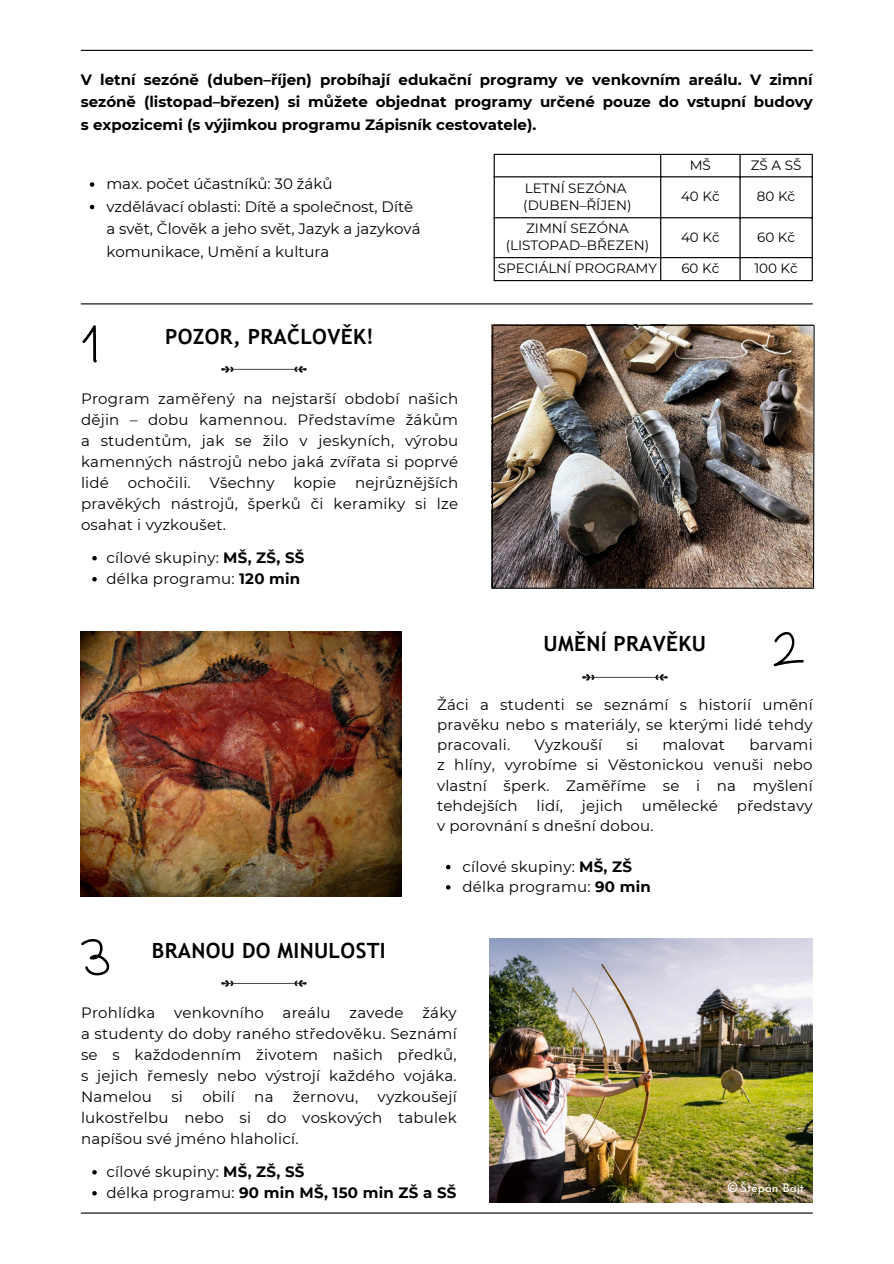
<style>
.page{position:relative;width:894px;height:1264px;background:#fff}
.page>*{position:absolute;margin:0;border:0;box-sizing:border-box;transform-origin:0 0}
.t1{font:700 21px "Trebuchet MS";letter-spacing:.015em;color:#000}
.t2{font:15px/21px "Montserrat";letter-spacing:.015em;color:#000;text-align:justify}
.t3{font:700 15px/22.5px "Montserrat";color:#000;text-align:justify}
.t4{font:13.5px "Montserrat";color:#000}
.t5{font:12px "Josefin Sans";color:#fff}
.s1{font-weight:700}
.s2{font-weight:400}
</style>
<div class="page">
<hr style="left:81px;top:50px;width:731px;height:1px;background:#000">
<hr style="left:81px;top:1212px;width:731px;height:1px;background:#000">
<hr style="left:81px;top:303px;width:731px;height:1px;background:#000">
<img style="left:81px;top:631px;width:320px;height:265px">
<svg style="left:446px;top:864px;width:4px;height:5px"></svg>
<svg style="left:446px;top:885px;width:4px;height:4px"></svg>
<svg style="left:582px;top:674px;width:85px;height:6px"></svg>
<svg style="left:773px;top:632px;width:31px;height:34px"></svg>
<svg style="left:92px;top:1170px;width:5px;height:4px"></svg>
<svg style="left:92px;top:1191px;width:5px;height:4px"></svg>
<svg style="left:221px;top:980px;width:85px;height:6px"></svg>
<svg style="left:81px;top:939px;width:29px;height:37px"></svg>
<hr style="left:493px;top:155px;width:1px;height:125px;background:#000">
<hr style="left:660px;top:155px;width:1px;height:125px;background:#000">
<hr style="left:739px;top:155px;width:1px;height:125px;background:#000">
<hr style="left:811px;top:155px;width:1px;height:125px;background:#000">
<hr style="left:493px;top:154px;width:319px;height:1px;background:#000">
<hr style="left:493px;top:176px;width:319px;height:1px;background:#000">
<hr style="left:493px;top:217px;width:319px;height:1px;background:#000">
<hr style="left:493px;top:257px;width:319px;height:1px;background:#000">
<hr style="left:493px;top:280px;width:319px;height:1px;background:#000">
<img style="left:489px;top:938px;width:323px;height:264px">
<svg style="left:727px;top:1182px;width:10px;height:9px"></svg>
<svg style="left:92px;top:556px;width:5px;height:4px"></svg>
<svg style="left:92px;top:577px;width:5px;height:4px"></svg>
<svg style="left:221px;top:366px;width:85px;height:7px"></svg>
<svg style="left:82px;top:325px;width:15px;height:38px"></svg>
<img style="left:493px;top:326px;width:319px;height:261px">
<hr style="left:492px;top:325px;width:321px;height:1px;background:#000">
<hr style="left:491px;top:587px;width:322px;height:2px;background:#000">
<svg style="left:812px;top:324px;width:3px;height:265px"></svg>
<svg style="left:491px;top:325px;width:2px;height:264px"></svg>
<svg style="left:90px;top:182px;width:4px;height:5px"></svg>
<svg style="left:90px;top:205px;width:4px;height:4px"></svg>
<p class="t3" style="left:81px;top:68px;width:733px">V letní sezóně (duben–říjen) probíhají edukační programy ve venkovním areálu. V zimní sezóně (listopad–březen) si můžete objednat programy určené pouze do vstupní budovy s expozicemi (s výjimkou programu Zápisník cestovatele).</p>
<p class="t2" style="left:106px;top:173px;width:228px">max. počet účastníků: 30 žáků</p>
<p class="t2" style="left:106px;top:195px;width:315px;line-height:22.5px;text-align:left">vzdělávací oblasti: Dítě a společnost, Dítě a svět, Člověk a jeho svět, Jazyk a jazyková komunikace, Umění a kultura</p>
<p class="t1" style="left:165px;top:324px;width:210px">POZOR, PRAČLOVĚK!</p>
<p class="t2" style="left:81px;top:388px;width:378px">Program zaměřený na nejstarší období našich dějin – dobu kamennou. Představíme žákům a studentům, jak se žilo v jeskyních, výrobu kamenných nástrojů nebo jaká zvířata si poprvé lidé</p>
<p class="t2" style="left:81px;top:472px;width:378px;text-indent:274px">nejrůznějších pravěkých nástrojů, šperků či keramiky si lze osahat i vyzkoušet.</p>
<p class="t2" style="left:106px;top:547px;width:199px">cílové skupiny: <span class="s1">MŠ, ZŠ, SŠ</span></p>
<p class="t2" style="left:106px;top:568px;width:195px">délka programu: <span class="s1">120 min</span></p>
<p class="t2" style="left:128px;top:472px;width:64px">ochočili.</p>
<p class="t2" style="left:209px;top:472px;width:67px">Všechny</p>
<p class="t2" style="left:293px;top:472px;width:44px">kopie</p>
<p class="t4" style="left:524px;top:180px;width:103px">LETNÍ SEZÓNA</p>
<p class="t4" style="left:523px;top:197px;width:110px">(DUBEN–ŘÍJEN)</p>
<p class="t4" style="left:526px;top:220px;width:104px">ZIMNÍ SEZÓNA</p>
<p class="t4" style="left:505px;top:237px;width:145px">(LISTOPAD–BŘEZEN)</p>
<p class="t4" style="left:689px;top:156px;width:23px">MŠ</p>
<p class="t4" style="left:750px;top:156px;width:52px">ZŠ A SŠ</p>
<p class="t4" style="left:680px;top:188px;width:40px">40 Kč</p>
<p class="t4" style="left:756px;top:188px;width:40px">80 Kč</p>
<p class="t4" style="left:680px;top:229px;width:40px">40 Kč</p>
<p class="t4" style="left:757px;top:229px;width:39px">60 Kč</p>
<h1 class="t4" style="left:497px;top:260px;width:161px">SPECIÁLNÍ PROGRAMY</h1>
<h3 class="t4" style="left:681px;top:260px;width:39px">60 Kč</h3>
<p class="t4" style="left:754px;top:260px;width:45px">100 Kč</p>
<p class="t1" style="left:543px;top:631px;width:164px">UMĚNÍ PRAVĚKU</p>
<p class="t1" style="left:152px;top:938px;width:235px">BRANOU DO MINULOSTI</p>
<h2 class="t2" style="left:437px;top:694px;width:377px;line-height:20.2px">Žáci a studenti se seznámí s historií umění pravěku nebo s materiály, se kterými lidé tehdy pracovali.</h2>
<h2 class="t2" style="left:437px;top:734px;width:377px;line-height:20.2px;text-indent:312px">barvami z hlíny, vyrobíme si Věstonickou venuši nebo vlastní šperk. Zaměříme se i na myšlení tehdejších</h2>
<h2 class="t2" style="left:534px;top:734px;width:69px">Vyzkouší</h2>
<h2 class="t2" style="left:626px;top:734px;width:13px">si</h2>
<h2 class="t2" style="left:662px;top:734px;width:64px">malovat</h2>
<h2 class="t2" style="left:536px;top:795px;width:28px">lidí,</h2>
<h2 class="t2" style="left:581px;top:795px;width:43px">jejich</h2>
<h2 class="t2" style="left:641px;top:795px;width:78px">umělecké</h2>
<h2 class="t2" style="left:736px;top:795px;width:77px">představy</h2>
<h2 class="t2" style="left:437px;top:815px;width:218px">v porovnání s dnešní dobou.</h2>
<p class="t2" style="left:462px;top:855px;width:171px">cílové skupiny: <span class="s1">MŠ, ZŠ</span></p>
<p class="t2" style="left:462px;top:876px;width:190px">délka programu: <span class="s1">90 min</span></p>
<p class="t2" style="left:81px;top:1001px;width:377px;text-indent:341px">žáky a studenty do doby raného středověku. Seznámí se s každodenním životem našich předků, s jejich řemesly nebo výstrojí každého vojáka.<br>Namelou</p>
<p class="t2" style="left:81px;top:1001px;width:76px">Prohlídka</p>
<p class="t2" style="left:174px;top:1001px;width:91px">venkovního</p>
<p class="t2" style="left:282px;top:1001px;width:50px">areálu</p>
<p class="t2" style="left:349px;top:1001px;width:56px">zavede</p>
<p class="t2" style="left:81px;top:1085px;width:377px;text-indent:296px">vyzkoušejí lukostřelbu nebo si do voskových tabulek napíšou své jméno hlaholicí.</p>
<p class="t2" style="left:106px;top:1160px;width:199px">cílové skupiny: <span class="s1">MŠ, ZŠ, SŠ</span></p>
<p class="t3" style="left:106px;top:1181px;width:351px"><span class="s2">délka programu:</span> 90 min MŠ, 150 min ZŠ a SŠ</p>
<p class="t2" style="left:171px;top:1085px;width:13px">si</p>
<p class="t2" style="left:202px;top:1085px;width:34px">obilí</p>
<p class="t2" style="left:254px;top:1085px;width:21px">na</p>
<p class="t2" style="left:293px;top:1085px;width:67px">žernovu,</p>
<p class="t5" style="left:740px;top:1182px;width:66px">Štěpán Bajt</p>
</div>
